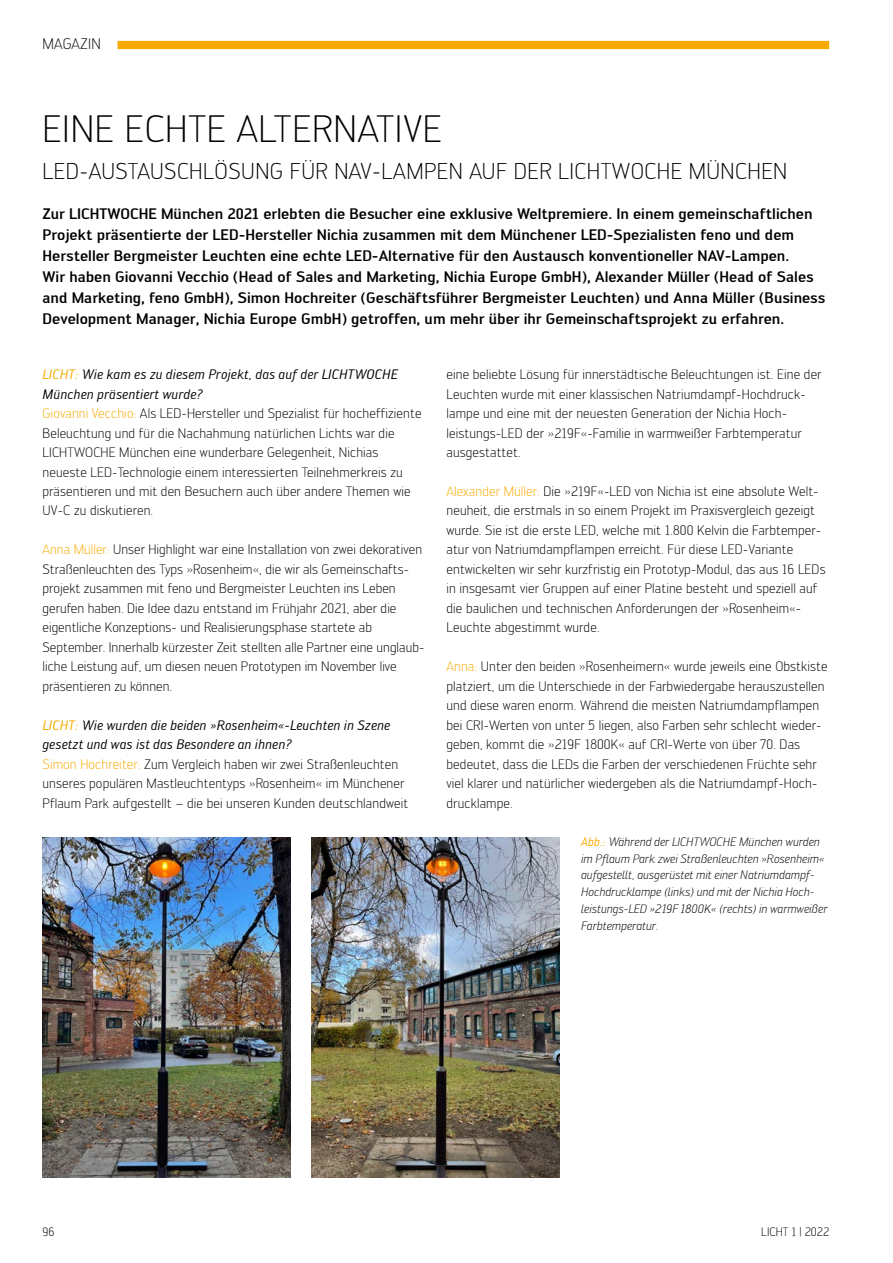
<style>
.page{position:relative;width:893px;height:1263px;background:#fff}
.page>*{position:absolute;margin:0;border:0;box-sizing:border-box;transform-origin:0 0}
.t1{font:300 37.5px "Engel";letter-spacing:.02em;color:#000}
.t2{font:300 22.5px "Engel";letter-spacing:.02em;color:#000}
.t3{font:500 15px/21px "Engel";color:#000}
.t4{font:300 15px "Engel";letter-spacing:.02em;color:#000}
.t5{font:300 13.5px/19.5px "Engel";letter-spacing:.01em;color:#000}
.t6{font:italic 300 12px/16.8px "Engel";color:#000}
.t7{font:300 12px "Engel";color:#000}
.s1{font-weight:400;font-style:italic;color:#f8aa00}
.s2{font-weight:400;font-style:italic}
.s3{color:#f8aa00}
.s4{font-weight:400;color:#f8aa00}
</style>
<div class="page">
<div style="left:43px;top:41px;width:786px;height:8px;background:#f8aa00"></div>
<div style="left:26px;top:36px;width:92px;height:14px;background:#fff"></div>
<img style="left:312px;top:837px;width:248px;height:341px">
<img style="left:43px;top:837px;width:248px;height:341px">
<p class="t4" style="left:43px;top:35px;width:60px">Magazin</p>
<h1 class="t1" style="left:43px;top:107px;width:401px">EIN E ECHTE ALTERNATIVE</h1>
<h2 class="t2" style="left:43px;top:158px;width:743px">LED-AUSTAUSCHLÖSUNG FÜR NAV-LAMPEN AUF DER LICHTWOCHE MÜNCHEN</h2>
<p class="t3" style="left:43px;top:203px;width:784px">Zur LICHTWOCHE München 2021 erlebten die Besucher eine exklusive Weltpremiere. In einem gemeinschaftlichen Projekt präsentierte der LED-Hersteller Nichia zusammen mit dem Münchener LED-Spezialisten feno und dem Hersteller Bergmeister Leuchten eine echte LED-Alternative für den Austausch konventioneller NAV-Lampen.<br>Wir haben Giovanni Vecchio (Head of Sales and Marketing, Nichia Europe GmbH), Alexander Müller (Head of Sales and Marketing, feno GmbH), Simon Hochreiter (Geschäftsführer Bergmeister Leuchten) und Anna Müller (Business Development Manager, Nichia Europe GmbH) getroffen, um mehr über ihr Gemeinschaftsprojekt zu erfahren.</p>
<p class="t5" style="left:43px;top:365px;width:380px"><span class="s1">LICHT:</span> <span class="s2">Wie kam es zu diesem Projekt, das auf der LICHTWOCHE München präsentiert wurde?<br></span><span class="s3">Giovanni Vecchio:</span> Als LED-Hersteller und Spezialist für hocheffiziente Beleuchtung und für die Nachahmung natürlichen Lichts war die LICHTWOCHE München eine wunderbare Gelegenheit, Nichias neueste LED-Technologie einem interessierten Teilnehmerkreis zu präsentieren und mit den Besuchern auch über andere Themen wie UV-C zu diskutieren.</p>
<p class="t5" style="left:43px;top:540px;width:383px"><span class="s3">Anna Müller:</span> Unser Highlight war eine Installation von zwei dekorativen Straßenleuchten des Typs »Rosenheim«, die wir als Gemeinschafts&shy;projekt zusammen mit feno und Bergmeister Leuchten ins Leben gerufen haben. Die Idee dazu entstand im Frühjahr 2021, aber die eigentliche Konzeptions- und Realisierungsphase startete ab September. Innerhalb kürzester Zeit stellten alle Partner eine unglaub&shy;liche Leistung auf, um diesen neuen Prototypen im November live präsentieren zu können.</p>
<p class="t5" style="left:43px;top:715px;width:367px"><span class="s1">LICHT:</span> <span class="s2">Wie wurden die beiden »Rosenheim«-Leuchten in Szene gesetzt und was ist das Besondere an ihnen?<br></span><span class="s3">Simon Hochreiter:</span> Zum Vergleich haben wir zwei Straßenleuchten unseres populären Mastleuchtentyps »Rosenheim« im Münchener Pflaum Park aufgestellt – die bei unseren Kunden deutschlandweit</p>
<p class="t5" style="left:446px;top:365px;width:377px">eine beliebte Lösung für innerstädtische Beleuchtungen ist. Eine der Leuchten wurde mit einer klassischen Natriumdampf-Hochdruck&shy;lampe und eine mit der neuesten Generation der Nichia Hoch&shy;leistungs-LED der »219F«-Familie in warmweißer Farbtemperatur ausgestattet.</p>
<p class="t5" style="left:446px;top:481px;width:381px"><span class="s3">Alexander Müller:</span> Die »219F«-LED von Nichia ist eine absolute Welt&shy;neuheit, die erstmals in so einem Projekt im Praxisvergleich gezeigt wurde. Sie ist die erste LED, welche mit 1.800 Kelvin die Farbtemper&shy;atur von Natriumdampflampen erreicht. Für diese LED-Variante entwickelten wir sehr kurzfristig ein Prototyp-Modul, das aus 16 LEDs in insgesamt vier Gruppen auf einer Platine besteht und speziell auf die baulichen und technischen Anforderungen der »Rosenheim«- Leuchte abgestimmt wurde.</p>
<p class="t5" style="left:446px;top:657px;width:383px"><span class="s3">Anna:</span> Unter den beiden »Rosenheimern« wurde jeweils eine Obstkiste platziert, um die Unterschiede in der Farbwiedergabe herauszustellen und diese waren enorm. Während die meisten Natriumdampflampen bei CRI-Werten von unter 5 liegen, also Farben sehr schlecht wieder&shy;geben, kommt die »219F 1800K« auf CRI-Werte von über 70. Das bedeutet, dass die LEDs die Farben der verschiedenen Früchte sehr viel klarer und natürlicher wiedergeben als die Natriumdampf-Hoch&shy;drucklampe.</p>
<p class="t6" style="left:581px;top:833px;width:248px"><span class="s4">Abb.:</span> Während der LICHTWOCHE München wurden im Pflaum Park zwei Straßenleuchten »Rosenheim« aufgestellt, ausgerüstet mit einer Natriumdampf-Hochdrucklampe (links) und mit der Nichia Hoch&shy;leistungs-LED »219F 1800K« (rechts) in warmweißer Farbtemperatur.</p>
<p class="t7" style="left:43px;top:1225px;width:13px">96</p>
<p class="t7" style="left:761px;top:1225px;width:70px">LICHT 1 | 2022</p>
</div>
